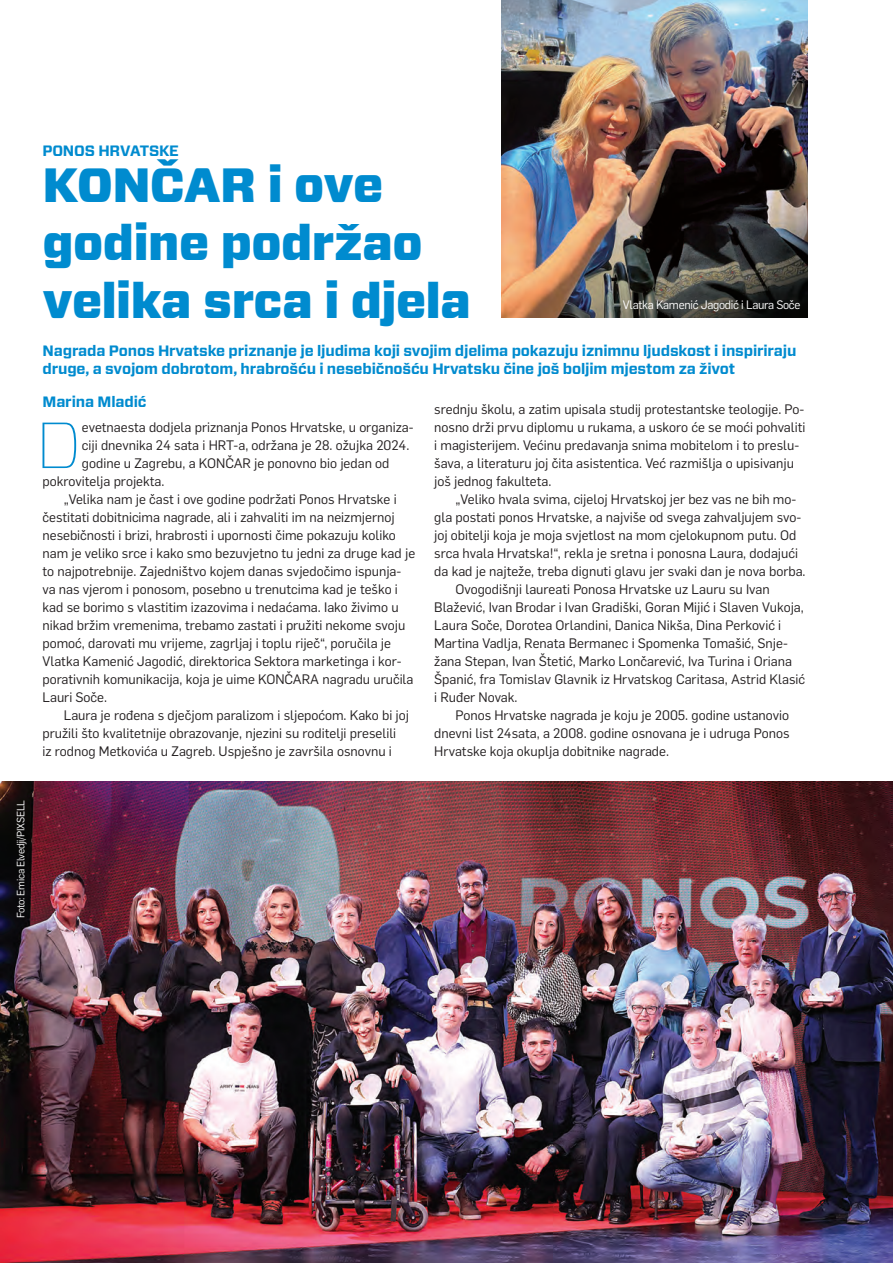
<style>
.page{position:relative;width:893px;height:1263px;background:#fff}
.page>*{position:absolute;margin:0;border:0;box-sizing:border-box;transform-origin:0 0}
.tekst{font:100 64.95px "Forza";color:#008bcf}
.naslov{font:900 48px/57.6px "Forza";letter-spacing:-.01em;color:#008bcf}
.podnaslov_verzal{font:700 15px/18px "Forza";letter-spacing:-.01em;color:#008bcf}
.tekst-2{font:13.5px/18px "Flama";color:#231f20}
.potpis{font:12px "Flama";letter-spacing:-.025em;color:#fff}
.potpis-2{font:10.5px "Flama";letter-spacing:-.025em;color:#fff}
</style>
<div class="page">
<img style="left:501px;top:0;width:307px;height:318px">
<img style="left:0;top:781px;width:893px;height:482px">
<p class="podnaslov_verzal" style="left:43px;top:142px;width:138px">PONOS HRVATSKE</p>
<p class="naslov" style="left:43px;top:158px;width:430px">KONČAR i ove godine podržao velika srca i djela</p>
<p class="potpis" style="left:623px;top:296px;width:179px">Vlatka Kamenić Jagodić i Laura Soče</p>
<p class="podnaslov_verzal" style="left:43px;top:342px;width:755px">Nagrada Ponos Hrvatske priznanje je ljudima koji svojim djelima pokazuju iznimnu ljudskost i inspiriraju druge, a svojom dobrotom, hrabrošću i nesebičnošću Hrvatsku čine još boljim mjestom za život</p>
<p class="podnaslov_verzal" style="left:43px;top:393px;width:105px">Marina Mladić</p>
<p class="tekst" style="left:35px;top:400px;width:48px">D</p>
<p class="tekst-2" style="left:82px;top:417px;width:333px">evetnaesta dodjela priznanja Ponos Hrvatske, u organiza-</p>
<p class="tekst-2" style="left:82px;top:435px;width:329px">ciji dnevnika 24 sata i HRT-a, održana je 28. ožujka 2024.</p>
<p class="tekst-2" style="left:82px;top:453px;width:309px">godine u Zagrebu, a KONČAR je ponovno bio jedan od</p>
<p class="tekst-2" style="left:43px;top:471px;width:123px">pokrovitelja projekta.</p>
<p class="tekst-2" style="left:43px;top:489px;width:374px;text-indent:21px">„Velika nam je čast i ove godine podržati Ponos Hrvatske i čestitati dobitnicima nagrade, ali i zahvaliti im na neizmjernoj nesebičnosti i brizi, hrabrosti i upornosti čime pokazuju koliko nam je veliko srce i kako smo bezuvjetno tu jedni za druge kad je to najpotrebnije. Zajedništvo kojem danas svjedočimo ispunja&shy;va nas vjerom i ponosom, posebno u trenutcima kad je teško i kad se borimo s vlastitim izazovima i nedaćama. Iako živimo u nikad bržim vremenima, trebamo zastati i pružiti nekome svoju pomoć, darovati mu vrijeme, zagrljaj i toplu riječ“, poručila je Vlatka Kamenić Jagodić, direktorica Sektora marketinga i kor&shy;porativnih komunikacija, koja je uime KONČARA nagradu uručila Lauri Soče.</p>
<p class="tekst-2" style="left:43px;top:705px;width:368px;text-indent:21px">Laura je rođena s dječjom paralizom i sljepoćom. Kako bi joj pružili što kvalitetnije obrazovanje, njezini su roditelji preselili<br>iz rodnog Metkovića u Zagreb. Uspješno je završila osnovnu i</p>
<p class="tekst-2" style="left:434px;top:399px;width:373px">srednju školu, a zatim upisala studij protestantske teologije. Po&shy;nosno drži prvu diplomu u rukama, a uskoro će se moći pohvaliti i magisterijem. Većinu predavanja snima mobitelom i to preslu&shy;šava, a literaturu joj čita asistentica. Već razmišlja o upisivanju još jednog fakulteta.</p>
<p class="tekst-2" style="left:434px;top:489px;width:373px;text-indent:21px">„Veliko hvala svima, cijeloj Hrvatskoj jer bez vas ne bih mo&shy;gla postati ponos Hrvatske, a najviše od svega zahvaljujem svo&shy;joj obitelji koja je moja svjetlost na mom cjelokupnom putu. Od srca hvala Hrvatska!“, rekla je sretna i ponosna Laura, dodajući da kad je najteže, treba dignuti glavu jer svaki dan je nova borba.</p>
<p class="tekst-2" style="left:434px;top:579px;width:372px;text-indent:21px">Ovogodišnji laureati Ponosa Hrvatske uz Lauru su Ivan Blažević, Ivan Brodar i Ivan Gradiški, Goran Mijić i Slaven Vukoja, Laura Soče, Dorotea Orlandini, Danica Nikša, Dina Perković i Martina Vadlja, Renata Bermanec i Spomenka Tomašić, Snje&shy;žana Stepan, Ivan Štetić, Marko Lončarević, Iva Turina i Oriana Španić, fra Tomislav Glavnik iz Hrvatskog Caritasa, Astrid Klasić i Ruđer Novak.</p>
<p class="tekst-2" style="left:434px;top:705px;width:357px;text-align:justify;text-indent:21px">Ponos Hrvatske nagrada je koju je 2005. godine ustanovio dnevni list 24sata, a 2008. godine osnovana je i udruga Ponos Hrvatske koja okuplja dobitnike nagrade.</p>
<p class="potpis-2" style="left:14px;top:918px;width:120px;rotate:-90deg">Foto: Emica Elvedji/PIXSELL</p>
</div>
